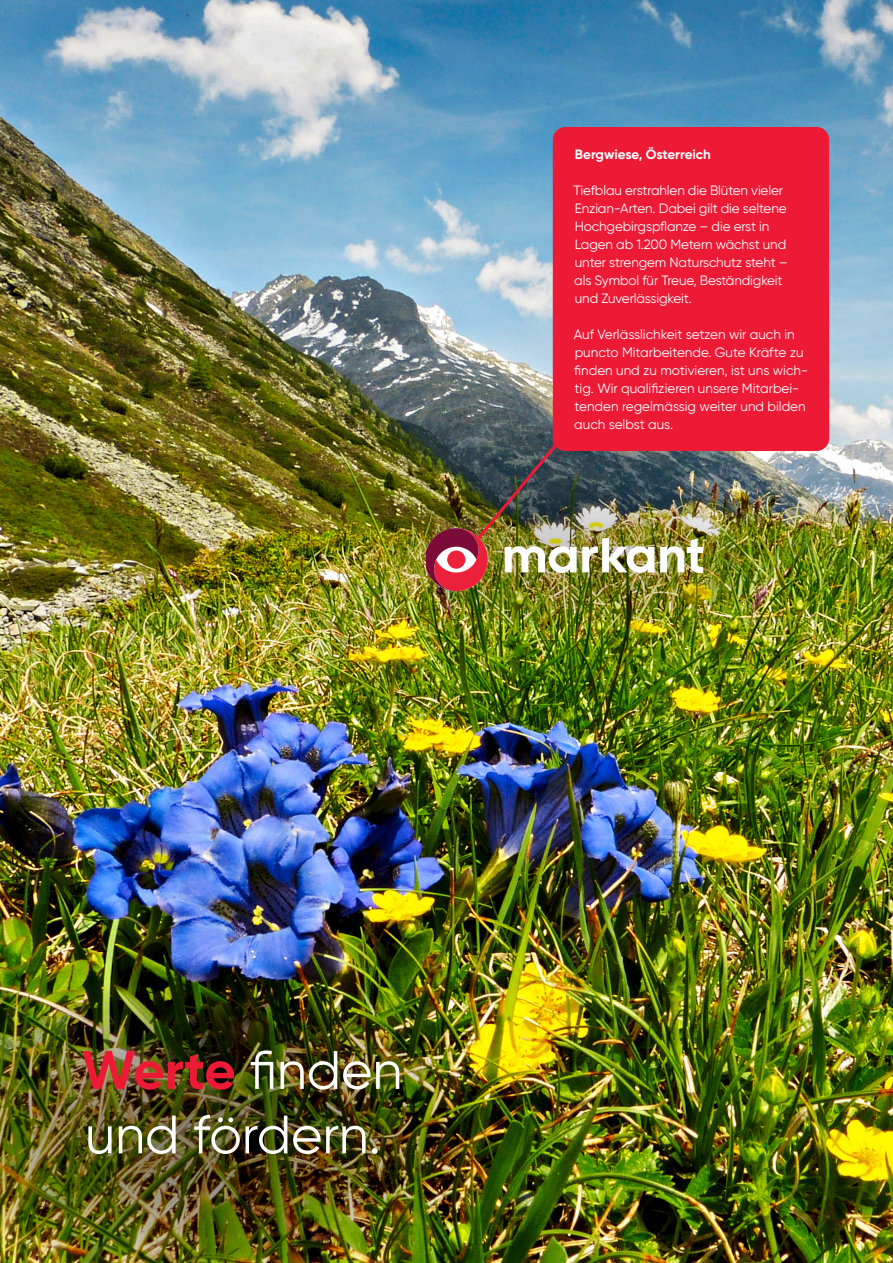
<style>
.page{position:relative;width:893px;height:1263px;background:#fff}
.page>*{position:absolute;margin:0;border:0;box-sizing:border-box;transform-origin:0 0}
.t1{font:54px/64.5px "Gilroy";letter-spacing:-.005em;color:#fff}
.t2{font:13.5px/18px "Gilroy";letter-spacing:-.01em;color:#fff}
.t3{font:700 13.5px "Gilroy";color:#fff}
.s1{font-weight:700;color:#ed1a36}
</style>
<div class="page">
<img style="left:0;top:0;width:893px;height:1263px">
<img style="left:355px;top:478px;width:446px;height:154px;border-radius:50%">
<img style="left:0;top:976px;width:495px;height:287px">
<div style="left:553px;top:127px;width:276px;height:324px;background:#ed1a36;border-radius:13px"></div>
<img style="left:426px;top:430px;width:276px;height:161px">
<p class="t3" style="left:575px;top:146px;width:137px">Bergwiese, Österreich</p>
<p class="t2" style="left:573px;top:181px;width:216px">Tiefblau erstrahlen die Blüten vieler Enzian-Arten. Dabei gilt die seltene Hochgebirgspflanze – die erst in Lagen ab 1.200 Metern wächst und unter strengem Naturschutz steht – als Symbol für Treue, Beständigkeit und Zuverlässigkeit.</p>
<p class="t2" style="left:574px;top:325px;width:236px">Auf Verlässlichkeit setzen wir auch in puncto Mitarbeitende. Gute Kräfte zu finden und zu motivieren, ist uns wich&shy;tig. Wir qualifizieren unsere Mitarbei&shy;tenden regelmässig weiter und bilden auch selbst aus.</p>
<h1 class="t1" style="left:82px;top:1037px;width:322px"><span class="s1">Werte</span> finden und fördern.</h1>
</div>
